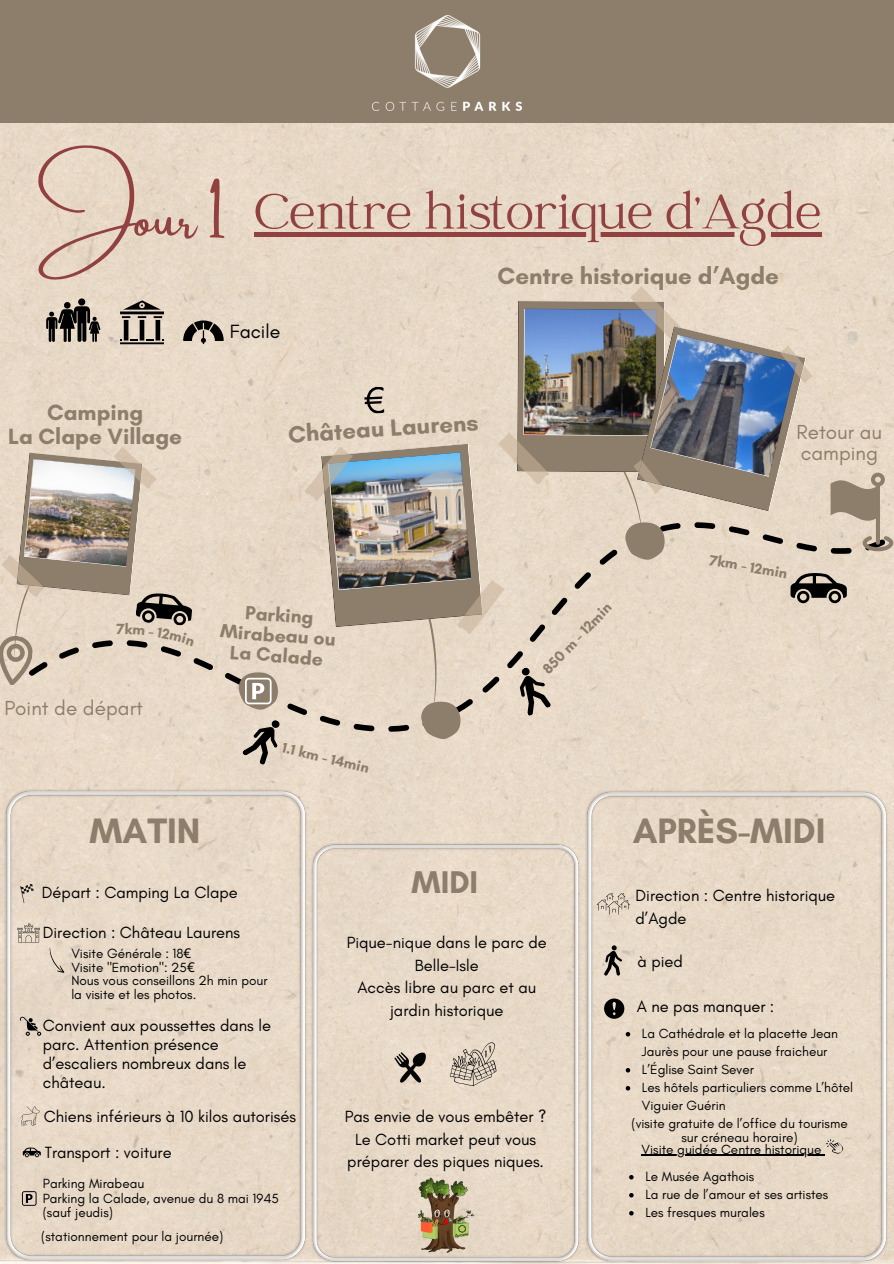
<style>
.page{position:relative;width:894px;height:1264px;background:#fff}
.page>*{position:absolute;margin:0;border:0;box-sizing:border-box;transform-origin:0 0}
.t1{font:54px "Catchy Mager";color:#914140}
.t2{font:54px "Amsterdam One";color:#914140}
.t3{font:700 36px "Glacial Indifference";color:#8d7e6b}
.t4{font:700 31.95px "Glacial Indifference";color:#8d7e6b}
.t5{font:700 24px "Glacial Indifference";color:#8d7e6b}
.t6{font:700 22.5px/24.8px "Glacial Indifference";color:#8d7e6b;text-align:center}
.t7{font:20.7px/21.3px "Glacial Indifference";color:#8d7e6b}
.t8{font:700 19.5px/20.2px "Glacial Indifference";color:#8d7e6b;text-align:center}
.t9{font:19.5px "Glacial Indifference";color:#000}
.t10{font:16.5px/22.5px "Glacial Indifference";color:#000;text-align:center}
.t11{font:700 15px "Glacial Indifference";color:#8d7e6b}
.t12{font:13.5px/13.5px "Glacial Indifference";color:#000}
.s1{font-family:"Noto Sans"}
</style>
<div class="page">
<div style="left:0;top:123px;width:893px;height:1140px;background:#e7d9c7"></div>
<img style="left:3px;top:788px;width:304px;height:474px">
<div style="left:28px;top:151px;width:865px;height:893px;background:#e7d9c7"></div>
<img style="left:310px;top:842px;width:270px;height:421px">
<svg style="left:46px;top:298px;width:55px;height:44px;background:#797268"></svg>
<svg style="left:120px;top:300px;width:44px;height:44px;background:#91887c"></svg>
<svg style="left:241px;top:718px;width:43px;height:49px;background:#afa497"></svg>
<svg style="left:238px;top:672px;width:40px;height:37px"></svg>
<svg style="left:20px;top:884px;width:14px;height:19px"></svg>
<svg style="left:17px;top:923px;width:54px;height:51px;background:#e0d2c1"></svg>
<svg style="left:23px;top:1147px;width:18px;height:10px"></svg>
<svg style="left:22px;top:1191px;width:15px;height:14px"></svg>
<svg style="left:20px;top:1016px;width:21px;height:19px"></svg>
<svg style="left:20px;top:1106px;width:20px;height:19px"></svg>
<svg style="left:450px;top:1042px;width:46px;height:44px;background:#c1b5a6"></svg>
<svg style="left:394px;top:1052px;width:32px;height:30px"></svg>
<svg style="left:183px;top:320px;width:41px;height:24px"></svg>
<div style="left:0;top:0;width:893px;height:123px;background:#8d7e6b"></div>
<img style="left:372px;top:15px;width:149px;height:96px">
<img style="left:584px;top:789px;width:303px;height:474px">
<svg style="left:604px;top:998px;width:20px;height:20px"></svg>
<img style="left:418px;top:1176px;width:57px;height:78px">
<svg style="left:596px;top:893px;width:34px;height:21px"></svg>
<hr style="left:641px;top:1154px;width:180px;height:1px;background:#000">
<svg style="left:821px;top:1137px;width:23px;height:19px"></svg>
<hr style="left:254px;top:232px;width:567px;height:4px;background:#914140">
<svg style="left:625px;top:1031px;width:5px;height:5px"></svg>
<svg style="left:625px;top:1067px;width:5px;height:5px"></svg>
<svg style="left:625px;top:1085px;width:5px;height:5px"></svg>
<svg style="left:629px;top:1174px;width:4px;height:5px"></svg>
<svg style="left:629px;top:1192px;width:4px;height:5px"></svg>
<svg style="left:629px;top:1210px;width:4px;height:5px"></svg>
<svg style="left:303px;top:284px;width:589px;height:455px;background:#c5bbaf"></svg>
<svg style="left:0;top:445px;width:194px;height:242px;background:#c9bcac"></svg>
<h2 class="t2" style="left:37px;top:189px;width:191px">Jour 1</h2>
<p class="t1" style="left:254px;top:186px;width:569px">Centre historique d’Agde</p>
<p class="t5" style="left:497px;top:261px;width:283px">Centre historique d’Agde</p>
<p class="t6" style="left:8px;top:399px;width:175px">Camping<br>La Clape Village</p>
<p class="t9" style="left:230px;top:320px;width:52px">Facile</p>
<p class="t5" style="left:287px;top:420px;width:192px;rotate:-4deg">Château Laurens</p>
<p class="t7" style="left:796px;top:421px;width:87px">Retour au camping</p>
<p class="t11" style="left:116px;top:620px;width:10px">7</p>
<p class="t7" style="left:4px;top:697px;width:140px">Point de départ</p>
<p class="t3" style="left:90px;top:808px;width:112px">MATIN</p>
<h4 class="t8" style="left:222px;top:600px;width:117px;rotate:4deg">Parking<br>Mirabeau ou<br>La Calade</h4>
<h1 class="t11" style="left:284px;top:738px;width:90px;rotate:13deg">1.1 km - 14min</h1>
<p class="t11" style="left:538px;top:665px;width:94px;rotate:-46deg">850 m - 12min</p>
<p class="t10" style="left:42px;top:880px;width:197px">Départ : Camping La Clape</p>
<p class="t10" style="left:43px;top:921px;width:199px">Direction : Château Laurens</p>
<p class="t12" style="left:71px;top:947px;width:121px">Visite Générale : 18<span class="s1">€</span></p>
<p class="t12" style="left:71px;top:960px;width:125px">Visite "Emotion": 25<span class="s1">€</span></p>
<p class="t12" style="left:71px;top:974px;width:198px">Nous vous conseillons 2h min pour la visite et les photos.</p>
<p class="t10" style="left:43px;top:1015px;width:230px;line-height:19.2px;text-align:left">Convient aux poussettes dans le parc. Attention présence d’escaliers nombreux dans le château.</p>
<p class="t10" style="left:44px;top:1104px;width:254px">Chiens inférieurs à 10 kilos autorisés</p>
<p class="t10" style="left:45px;top:1140px;width:128px">Transport : voiture</p>
<p class="t12" style="left:43px;top:1176px;width:103px">Parking Mirabeau</p>
<p class="t12" style="left:43px;top:1190px;width:238px;line-height:14.7px">Parking la Calade, avenue du 8 mai 1945 (sauf jeudis)</p>
<h5 class="t12" style="left:41px;top:1229px;width:184px">(stationnement pour la journée)</h5>
<p class="t4" style="left:411px;top:862px;width:68px">MIDI</p>
<p class="t10" style="left:346px;top:931px;width:202px">Pique-nique dans le parc de<br>Belle-Isle</p>
<p class="t10" style="left:357px;top:976px;width:180px">Accès libre au parc et au jardin historique</p>
<p class="t10" style="left:345px;top:1105px;width:203px">Pas envie de vous embêter ?</p>
<p class="t10" style="left:347px;top:1127px;width:198px">Le Cotti market peut vous préparer des piques niques.</p>
<h4 class="t11" style="left:711px;top:550px;width:80px;rotate:10deg">7km - 12min</h4>
<p class="t3" style="left:632px;top:808px;width:194px">APRÈS-MIDI</p>
<p class="t10" style="left:635px;top:884px;width:201px;text-align:left">Direction : Centre historique d’Agde</p>
<p class="t10" style="left:637px;top:949px;width:47px">à pied</p>
<p class="t10" style="left:636px;top:994px;width:139px">A ne pas manquer :</p>
<h6 class="t12" style="left:641px;top:1023px;width:197px;line-height:18px">La Cathédrale et la placette Jean<br>Jaurès pour une pause fraicheur</h6>
<p class="t12" style="left:641px;top:1062px;width:113px">L’Église Saint Sever</p>
<p class="t12" style="left:641px;top:1077px;width:213px;line-height:18px">Les hôtels particuliers comme L’hôtel<br>Viguier Guérin</p>
<p class="t12" style="left:631px;top:1116px;width:217px;text-align:center">(visite gratuite de l’office du tourisme sur créneau horaire)</p>
<p class="t12" style="left:641px;top:1142px;width:181px">Visite guidée Centre historique</p>
<p class="t12" style="left:645px;top:1169px;width:110px">Le Musée Agathois</p>
<p class="t12" style="left:645px;top:1187px;width:184px">La rue de l’amour et ses artistes</p>
<p class="t12" style="left:645px;top:1205px;width:121px">Les fresques murales</p>
</div>
